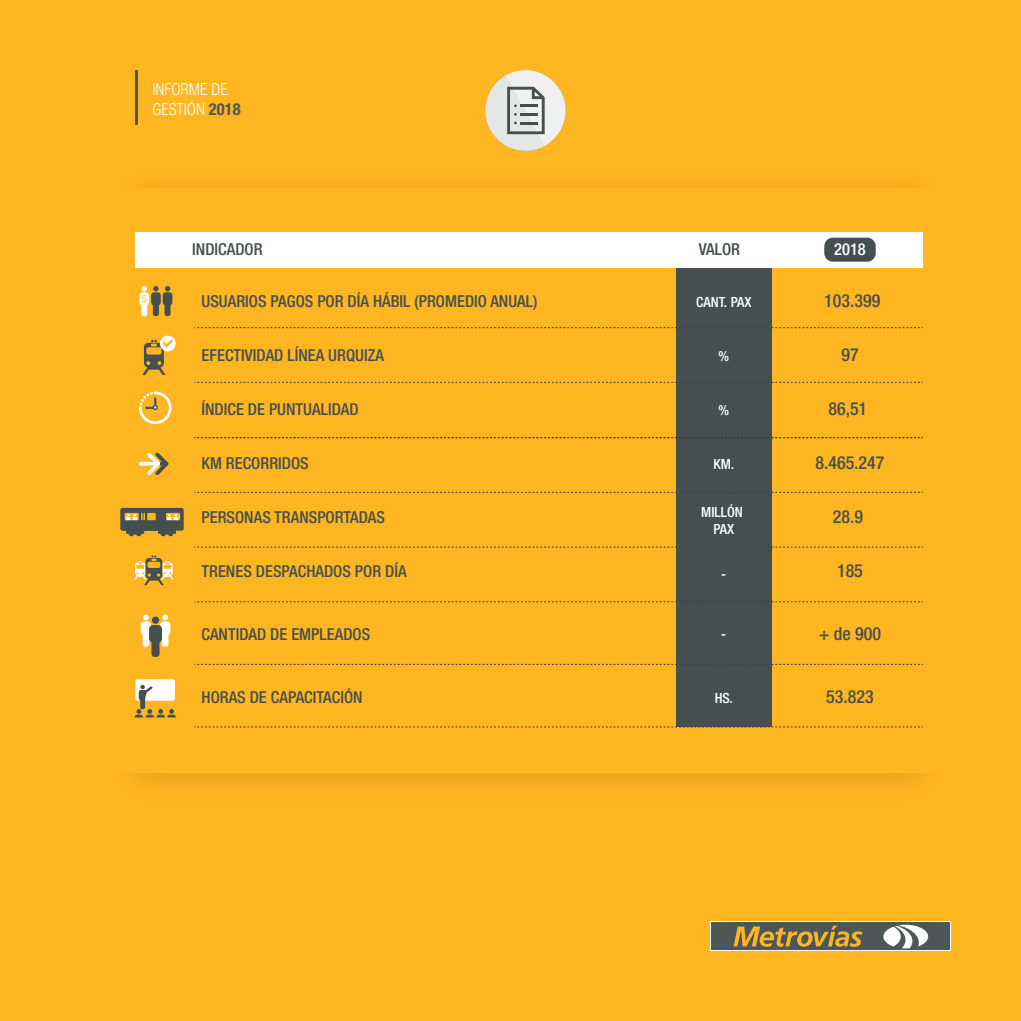
<style>
.page{position:relative;width:1021px;height:1021px;background:#fff}
.page>*{position:absolute;margin:0;border:0;box-sizing:border-box;transform-origin:0 0}
.t1{font:500 condensed 18px "Helvetica Neue LT Std";color:#464f4f}
.t2{font:500 condensed 16.5px "Helvetica Neue LT Std";color:#464f4f}
.t3{font:300 condensed 16.5px/19.8px "Helvetica Neue LT Std";color:#fff}
.t4{font:500 condensed 16.5px "Helvetica Neue LT Std";color:#fff}
.t5{font:500 condensed 14.1px/16.8px "Helvetica Neue LT Std";color:#fff;text-align:center}
.t6{font:9.3px "Raleway";color:#ffb620}
.s1{font-weight:700;color:#4e5758}
</style>
<div class="page">
<div style="left:0;top:0;width:1020px;height:1020px;background:#ffb620"></div>
<hr style="left:135px;top:70px;width:2px;height:55px;background:#4e5758">
<img style="left:134px;top:717px;width:789px;height:68px">
<div style="left:70px;top:728px;width:894px;height:44px;background:#ffb620"></div>
<div style="left:676px;top:247px;width:95px;height:480px;background:#464f4f"></div>
<svg style="left:194px;top:601px;width:728px;height:1px"></svg>
<svg style="left:194px;top:546px;width:728px;height:1px"></svg>
<svg style="left:194px;top:492px;width:728px;height:1px"></svg>
<svg style="left:194px;top:437px;width:728px;height:1px"></svg>
<svg style="left:194px;top:382px;width:728px;height:1px"></svg>
<svg style="left:194px;top:327px;width:728px;height:1px"></svg>
<svg style="left:139px;top:286px;width:33px;height:30px"></svg>
<div style="left:136px;top:232px;width:786px;height:36px;background:#fff"></div>
<svg style="left:194px;top:664px;width:728px;height:1px"></svg>
<svg style="left:142px;top:335px;width:34px;height:40px"></svg>
<svg style="left:194px;top:726px;width:728px;height:1px"></svg>
<div style="left:824px;top:238px;width:51px;height:24px;background:#464f4f;border-radius:9px"></div>
<svg style="left:485px;top:70px;width:81px;height:81px"></svg>
<svg style="left:141px;top:614px;width:29px;height:43px"></svg>
<div style="left:152px;top:616px;width:7px;height:8px;background:#464f4f;border-radius:50%"></div>
<svg style="left:139px;top:391px;width:33px;height:34px"></svg>
<div style="left:135px;top:679px;width:40px;height:21px;background:#fff;border-radius:2px"></div>
<svg style="left:134px;top:684px;width:42px;height:33px"></svg>
<svg style="left:120px;top:508px;width:64px;height:28px"></svg>
<hr style="left:141px;top:462px;width:17px;height:3px;background:#fff">
<svg style="left:143px;top:452px;width:26px;height:23px"></svg>
<svg style="left:134px;top:555px;width:40px;height:30px"></svg>
<div style="left:710px;top:921px;width:240px;height:30px;background:#fff"></div>
<div style="left:711px;top:922px;width:238px;height:28px;background:#4e5758"></div>
<svg style="left:733px;top:925px;width:129px;height:21px"></svg>
<svg style="left:883px;top:924px;width:45px;height:24px"></svg>
<p class="t3" style="left:152px;top:79px;width:90px">INFORME DE<br>GESTIÓN <span class="s1">2018</span></p>
<p class="t2" style="left:192px;top:240px;width:72px">INDICADOR</p>
<p class="t2" style="left:699px;top:240px;width:43px">VALOR</p>
<p class="t4" style="left:834px;top:240px;width:33px">2018</p>
<p class="t6" style="left:141px;top:293px;width:7px">$</p>
<p class="t2" style="left:201px;top:291px;width:337px">USUARIOS PAGOS POR DÍA HÁBIL (PROMEDIO ANUAL)</p>
<p class="t5" style="left:696px;top:293px;width:57px">CANT. PAX</p>
<p class="t1" style="left:824px;top:289px;width:58px">103.399</p>
<p class="t2" style="left:201px;top:345px;width:184px">EFECTIVIDAD LÍNEA URQUIZA</p>
<p class="t5" style="left:718px;top:347px;width:12px">%</p>
<p class="t1" style="left:841px;top:344px;width:19px">97</p>
<p class="t2" style="left:201px;top:399px;width:159px">ÍNDICE DE PUNTUALIDAD</p>
<p class="t1" style="left:828px;top:398px;width:40px">86,51</p>
<p class="t2" style="left:201px;top:453px;width:109px">KM RECORRIDOS</p>
<p class="t5" style="left:713px;top:455px;width:22px">KM.</p>
<p class="t5" style="left:718px;top:401px;width:12px">%</p>
<p class="t1" style="left:815px;top:452px;width:71px">8.465.247</p>
<p class="t2" style="left:201px;top:507px;width:185px">PERSONAS TRANSPORTADAS</p>
<p class="t5" style="left:701px;top:503px;width:43px">MILLÓN<br>PAX</p>
<p class="t1" style="left:832px;top:505px;width:32px">28.9</p>
<p class="t2" style="left:201px;top:561px;width:207px">TRENES DESPACHADOS POR DÍA</p>
<p class="t1" style="left:837px;top:560px;width:27px">185</p>
<p class="t5" style="left:721px;top:565px;width:6px">-</p>
<p class="t2" style="left:201px;top:624px;width:170px">CANTIDAD DE EMPLEADOS</p>
<p class="t1" style="left:818px;top:623px;width:64px">+ de 900</p>
<p class="t5" style="left:721px;top:625px;width:6px">-</p>
<p class="t2" style="left:201px;top:687px;width:163px">HORAS DE CAPACITACIÓN</p>
<p class="t1" style="left:826px;top:685px;width:49px">53.823</p>
<p class="t5" style="left:714px;top:689px;width:20px">HS.</p>
</div>
